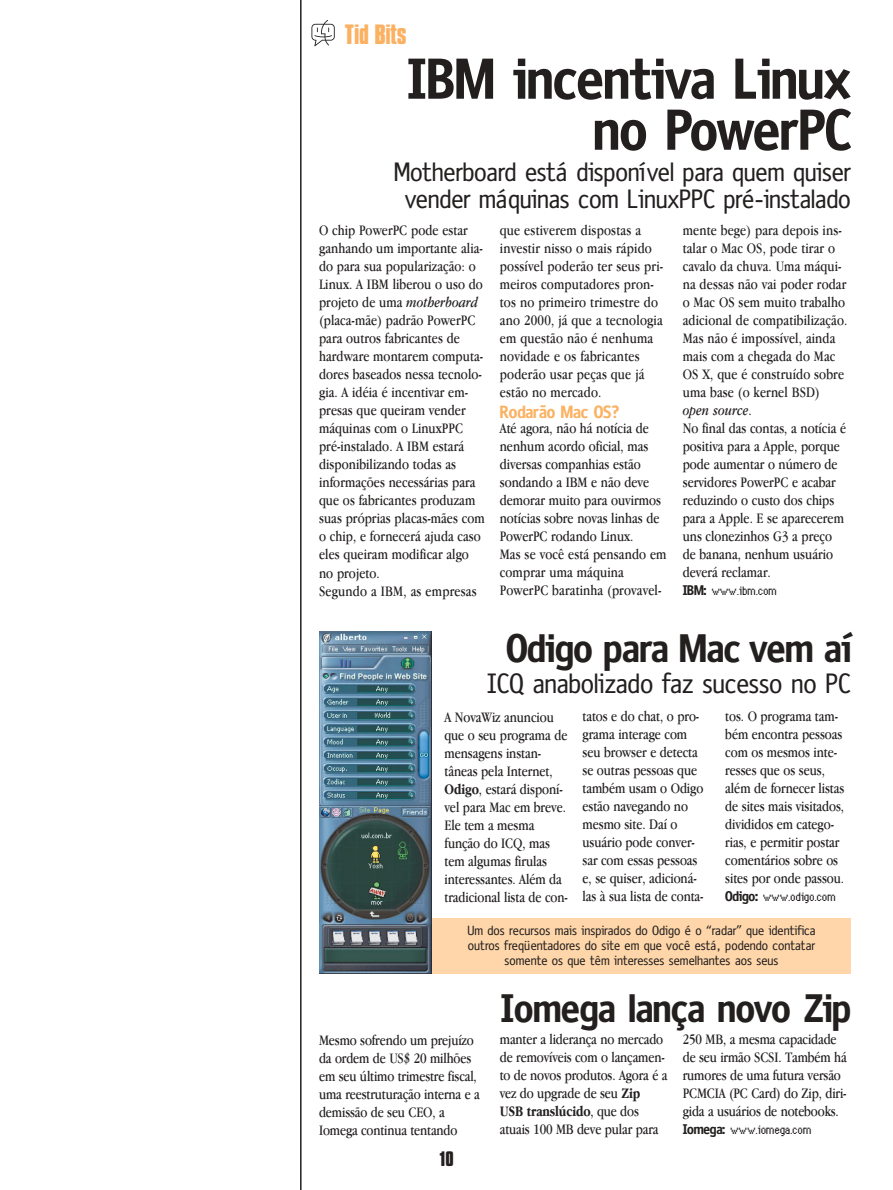
<style>
.page{position:relative;width:893px;height:1190px;background:#fff}
.page>*{position:absolute;margin:0;border:0;box-sizing:border-box;transform-origin:0 0}
.t1{font:700 58.5px/51px "Oficina";color:#231f1f;text-align:right}
.t2{font:700 40.5px "Oficina";color:#231f1f}
.t3{font:28.35px "Oficina";letter-spacing:-.01em;color:#231f1f}
.t4{font:27px/27px "Oficina";letter-spacing:-.01em;color:#231f1f;text-align:center}
.t5{font:700 24px "Compacta BT";letter-spacing:-.015em;color:#fbb161}
.t6{font:700 18px "Oficina";color:#fbb161}
.t7{font:700 18px "Compacta BT";color:#231f1f}
.t8{font:15px/18px "Macmania Garamond Normal";color:#231f1f}
.t9{font:700 15px "Macmania Garamond";letter-spacing:-.01em;color:#231f1f}
.t10{font:13.5px/15px "Oficina";color:#231f1f;text-align:center}
.t11{font:13.5px "Genoveva";color:#231f1f}
.s1{font-style:italic}
.s2{font-family:"Oficina";font-weight:700;font-size:14.25px}
.s3{font-family:"Macmania Garamond";font-weight:700}
.s4{font-family:"Macmania Garamond Normal";font-weight:400}
</style>
<div class="page">
<img style="left:319px;top:631px;width:113px;height:342px">
<div style="left:432px;top:918px;width:418px;height:55px;background:#fed6a9"></div>
<hr style="left:300px;top:0;width:1px;height:1190px;background:#231f1f">
<svg style="left:311px;top:20px;width:24px;height:26px"></svg>
<h3 class="t5" style="left:345px;top:24px;width:63px">Tid Bits</h3>
<h1 class="t1" style="left:407px;top:59px;width:445px">IBM incentiva Linux no PowerPC</h1>
<h3 class="t4" style="left:394px;top:160px;width:458px">Motherboard está disponível para quem quiser vender máquinas com LinuxPPC pré-instalado</h3>
<p class="t8" style="left:319px;top:223px;width:167px">O chip PowerPC pode estar ganhando um importante alia&shy;do para sua popularização: o<br>Linux. A IBM liberou o uso do projeto de uma <span class="s1">motherboard </span>(placa-mãe) padrão PowerPC para outros fabricantes de hardware montarem computa&shy;dores baseados nessa tecnolo&shy;gia. A idéia é incentivar em&shy;presas que queiram vender máquinas com o LinuxPPC pré-instalado. A IBM estará disponibilizando todas as informações necessárias para que os fabricantes produzam suas próprias placas-mães com o chip, e fornecerá ajuda caso eles queiram modificar algo no projeto.<br>Segundo a IBM, as empresas</p>
<p class="t8" style="left:500px;top:223px;width:165px">que estiverem dispostas a investir nisso o mais rápido possível poderão ter seus pri&shy;meiros computadores pron&shy;tos no primeiro trimestre do ano 2000, já que a tecnologia em questão não é nenhuma novidade e os fabricantes poderão usar peças que já estão no mercado.</p>
<p class="t6" style="left:500px;top:404px;width:121px">Rodarão Mac OS?</p>
<p class="t8" style="left:500px;top:421px;width:168px">Até agora, não há notícia de nenhum acordo oficial, mas diversas companhias estão sondando a IBM e não deve demorar muito para ouvirmos notícias sobre novas linhas de<br>PowerPC rodando Linux.<br>Mas se você está pensando em comprar uma máquina<br>PowerPC baratinha (provavel-</p>
<p class="t8" style="left:682px;top:223px;width:166px">mente bege) para depois ins&shy;talar o Mac OS, pode tirar o cavalo da chuva. Uma máqui&shy;na dessas não vai poder rodar o Mac OS sem muito trabalho adicional de compatibilização.<br>Mas não é impossível, ainda mais com a chegada do Mac<br>OS X, que é construído sobre uma base (o kernel BSD) <span class="s1">open source</span>.<br>No final das contas, a notícia é positiva para a Apple, porque pode aumentar o número de servidores PowerPC e acabar reduzindo o custo dos chips para a Apple. E se aparecerem uns clonezinhos G3 a preço de banana, nenhum usuário deverá reclamar.</p>
<p class="t11" style="left:682px;top:583px;width:96px"><span class="s2">IBM:</span> www.ibm.com</p>
<h2 class="t2" style="left:506px;top:632px;width:346px">Odigo para Mac vem aí</h2>
<h3 class="t3" style="left:487px;top:672px;width:365px">ICQ anabolizado faz sucesso no PC</h3>
<p class="t8" style="left:444px;top:709px;width:125px">A NovaWiz anunciou que o seu programa de mensagens instan&shy;tâneas pela Internet,<br><span class="s3">Odigo</span>, estará disponí&shy;vel para Mac em breve.<br>Ele tem a mesma função do ICQ, mas tem algumas firulas interessantes. Além da tradicional lista de con-</p>
<p class="t8" style="left:582px;top:708px;width:122px">tatos e do chat, o pro&shy;grama interage com seu browser e detecta se outras pessoas que também usam o Odigo estão navegando no mesmo site. Daí o usuário pode conver&shy;sar com essas pessoas e, se quiser, adicioná&shy;las à sua lista de conta-</p>
<p class="t8" style="left:725px;top:708px;width:120px">tos. O programa tam&shy;bém encontra pessoas com os mesmos inte&shy;resses que os seus, além de fornecer listas de sites mais visitados, divididos em catego&shy;rias, e permitir postar comentários sobre os sites por onde passou.</p>
<p class="t11" style="left:725px;top:888px;width:112px"><span class="s2">Odigo:</span> www.odigo.com</p>
<p class="t10" style="left:467px;top:924px;width:349px">Um dos recursos mais inspirados do Odigo é o “radar” que identifica outros freqüentadores do site em que você está, podendo contatar somente os que têm interesses semelhantes aos seus</p>
<p class="t8" style="left:319px;top:1032px;width:162px">Mesmo sofrendo um prejuízo da ordem de US$ 20 milhões em seu último trimestre fiscal, uma reestruturação interna e a demissão de seu CEO, a<br>Iomega continua tentando</p>
<p class="t7" style="left:439px;top:1150px;width:15px">10</p>
<h2 class="t2" style="left:500px;top:992px;width:351px">Iomega lança novo Zip</h2>
<p class="t8" style="left:500px;top:1031px;width:169px">manter a liderança no mercado de removíveis com o lançamen&shy;to de novos produtos. Agora é a vez do upgrade de seu <span class="s3">Zip</span></p>
<p class="t9" style="left:500px;top:1105px;width:141px">USB translúcido<span class="s4">, que dos</span></p>
<p class="t8" style="left:500px;top:1121px;width:160px">atuais 100 MB deve pular para</p>
<p class="t8" style="left:682px;top:1031px;width:165px">250 MB, a mesma capacidade de seu irmão SCSI. Também há rumores de uma futura versão<br>PCMCIA (PC Card) do Zip, diri&shy;gida a usuários de notebooks.</p>
<p class="t11" style="left:682px;top:1121px;width:131px"><span class="s2">Iomega:</span> www.iomega.com</p>
</div>
